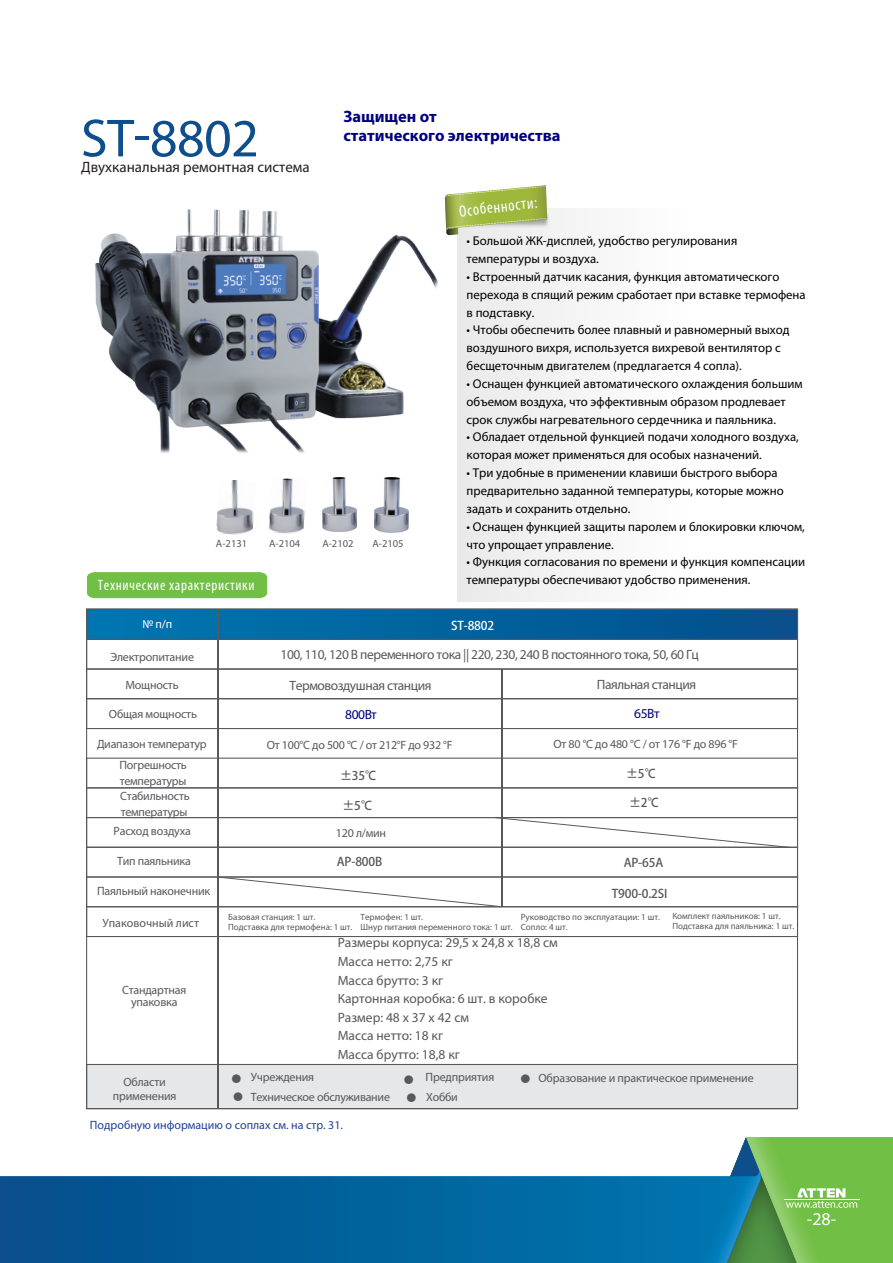
<style>
.page{position:relative;width:893px;height:1263px;background:#fff}
.page>*{position:absolute;margin:0;border:0;box-sizing:border-box;transform-origin:0 0}
.t1{font:600 54px "Myriad Pro";letter-spacing:-.01em;color:#0f4e8c}
.t2{font:18px "Myriad Pro";color:#fff}
.t3{font:700 16.5px/19.8px "Myriad Pro";color:#000080}
.t4{font:condensed 16.5px "Myriad Pro";color:#fff}
.t5{font:15px "Myriad Pro";color:#231f20}
.t6{font:condensed 15px "Myriad Pro";letter-spacing:.045em;color:#fff}
.t7{font:13.5px/18.6px "Myriad Pro";color:#57585a}
.t8{font:13.5px "Myriad Pro";letter-spacing:-.03em;color:#57585a}
.t9{font:13.5px "Myriad Pro";letter-spacing:-.03em;color:#000080}
.t10{font:12.75px/17.9px "Myriad Pro";color:#000}
.t11{font:12px/14.4px "Myriad Pro";letter-spacing:-.015em;color:#57585a;text-align:center}
.t12{font:12px "Myriad Pro";color:#223f99}
.t13{font:12px "Source Han Sans CN Regular G Bpc EUC H";letter-spacing:-.015em;color:#57585a}
.t14{font:12px "Source Han Sans CN Regular G Bpc EUC H";letter-spacing:-.015em;color:#fff}
.t15{font:12px "FZLTHJW GB1 0";color:#57595a}
.t16{font:12px "Myriad Pro";color:#fff}
.t17{font:10.5px "Myriad Pro";color:#57585a}
.t18{font:9px/10.1px "Myriad Pro";color:#57585a}
</style>
<div class="page">
<svg style="left:0;top:1176px;width:648px;height:87px;background:#02609b"></svg>
<svg style="left:648px;top:1137px;width:245px;height:126px;background:#60ab7e"></svg>
<div style="left:87px;top:572px;width:180px;height:26px;background:#71bf44"></div>
<div style="left:87px;top:609px;width:710px;height:30px;background:linear-gradient(to right,#0077b0,#044f8b)"></div>
<div style="left:86px;top:639px;width:712px;height:31px;border:1px solid #57585a"></div>
<div style="left:86px;top:668px;width:712px;height:31px;border:1px solid #57585a"></div>
<div style="left:86px;top:698px;width:712px;height:31px;border:1px solid #57585a"></div>
<div style="left:86px;top:758px;width:712px;height:30px;border:1px solid #57585a"></div>
<div style="left:86px;top:787px;width:712px;height:31px;border:1px solid #57585a"></div>
<div style="left:86px;top:817px;width:712px;height:31px;border:1px solid #57585a"></div>
<div style="left:86px;top:847px;width:712px;height:30px;border:1px solid #57585a"></div>
<div style="left:86px;top:876px;width:712px;height:31px;border:1px solid #57585a"></div>
<div style="left:86px;top:906px;width:712px;height:31px;border:1px solid #57585a"></div>
<div style="left:86px;top:1064px;width:712px;height:45px;background:#e6e7e9;border:1px solid #57585a"></div>
<hr style="left:217px;top:609px;width:2px;height:500px;background:#57585a">
<hr style="left:501px;top:669px;width:1px;height:238px;background:#57585a">
<svg style="left:495px;top:817px;width:294px;height:31px"></svg>
<svg style="left:219px;top:876px;width:282px;height:31px"></svg>
<img style="left:95px;top:185px;width:477px;height:331px">
<img style="left:269px;top:478px;width:38px;height:56px">
<img style="left:216px;top:479px;width:40px;height:56px">
<img style="left:323px;top:478px;width:33px;height:54px">
<img style="left:374px;top:477px;width:34px;height:55px">
<p class="t1" style="left:81px;top:105px;width:179px">ST-8802</p>
<p class="t5" style="left:81px;top:158px;width:230px">Двухканальная ремонтная система</p>
<p class="t3" style="left:343px;top:106px;width:219px">Защищен от<br>статического электричества</p>
<p class="t17" style="left:216px;top:537px;width:33px">A-2131</p>
<p class="t17" style="left:269px;top:537px;width:33px">A-2104</p>
<p class="t17" style="left:322px;top:537px;width:33px">A-2102</p>
<p class="t17" style="left:372px;top:537px;width:33px">A-2105</p>
<p class="t6" style="left:98px;top:576px;width:158px">Технические характеристики</p>
<p class="t16" style="left:142px;top:617px;width:31px">№ п/п</p>
<p class="t4" style="left:458px;top:202px;width:80px;rotate:-7deg">Особенности:</p>
<p class="t10" style="left:467px;top:232px;width:272px">• Большой ЖК-дисплей, удобство регулирования температуры и воздуха.</p>
<p class="t10" style="left:467px;top:267px;width:341px">• Встроенный датчик касания, функция автоматического перехода в спящий режим сработает при вставке термофена в подставку.</p>
<p class="t10" style="left:467px;top:321px;width:324px">• Чтобы обеспечить более плавный и равномерный выход воздушного вихря, используется вихревой вентилятор с бесщеточным двигателем (предлагается 4 сопла).</p>
<p class="t10" style="left:467px;top:374px;width:338px">• Оснащен функцией автоматического охлаждения большим объемом воздуха, что эффективным образом продлевает срок службы нагревательного сердечника и паяльника.</p>
<p class="t10" style="left:467px;top:428px;width:334px">• Обладает отдельной функцией подачи холодного воздуха, которая может применяться для особых назначений.</p>
<p class="t10" style="left:467px;top:464px;width:319px">• Три удобные в применении клавиши быстрого выбора предварительно заданной температуры, которые можно задать и сохранить отдельно.</p>
<p class="t10" style="left:467px;top:517px;width:340px">• Оснащен функцией защиты паролем и блокировки ключом, что упрощает управление.</p>
<p class="t10" style="left:467px;top:553px;width:340px">• Функция согласования по времени и функция компенсации температуры обеспечивают удобство применения.</p>
<p class="t14" style="left:451px;top:618px;width:45px">ST-8802</p>
<p class="t11" style="left:110px;top:650px;width:85px">Электропитание</p>
<p class="t11" style="left:125px;top:678px;width:55px">Мощность</p>
<p class="t11" style="left:109px;top:706px;width:90px">Общая мощность</p>
<p class="t11" style="left:97px;top:737px;width:111px">Диапазон температур</p>
<p class="t11" style="left:119px;top:757px;width:69px;line-height:15.5px;text-align:left">Погрешность температуры</p>
<p class="t11" style="left:114px;top:823px;width:79px">Расход воздуха</p>
<p class="t11" style="left:120px;top:788px;width:71px;line-height:15.9px;text-align:left">Стабильность температуры</p>
<p class="t11" style="left:117px;top:853px;width:75px">Тип паяльника</p>
<p class="t11" style="left:97px;top:883px;width:115px">Паяльный наконечник</p>
<p class="t11" style="left:103px;top:915px;width:98px">Упаковочный лист</p>
<p class="t11" style="left:122px;top:984px;width:66px;line-height:12px">Стандартная упаковка</p>
<p class="t8" style="left:280px;top:647px;width:420px">100, 110, 120 В переменного тока || 220, 230, 240 В постоянного тока, 50, 60 Гц</p>
<p class="t8" style="left:290px;top:677px;width:144px">Термовоздушная станция</p>
<p class="t8" style="left:597px;top:676px;width:101px">Паяльная станция</p>
<p class="t9" style="left:345px;top:706px;width:33px">800Вт</p>
<p class="t11" style="left:267px;top:737px;width:187px">От 100°C до 500 °C / от 212°F до 932 °F</p>
<p class="t9" style="left:634px;top:705px;width:27px">65Вт</p>
<p class="t11" style="left:554px;top:737px;width:186px">От 80 °C до 480 °C / от 176 °F до 896 °F</p>
<p class="t13" style="left:340px;top:768px;width:38px">±35℃</p>
<p class="t13" style="left:343px;top:798px;width:32px">±5℃</p>
<p class="t13" style="left:626px;top:766px;width:32px">±5℃</p>
<p class="t13" style="left:629px;top:795px;width:32px">±2℃</p>
<p class="t11" style="left:336px;top:825px;width:52px">120 л/мин</p>
<p class="t13" style="left:337px;top:854px;width:47px">AP-800B</p>
<p class="t13" style="left:624px;top:856px;width:41px">AP-65A</p>
<p class="t13" style="left:612px;top:887px;width:57px">T900-0.2SI</p>
<p class="t18" style="left:361px;top:911px;width:154px">Термофен: 1 шт.<br>Шнур питания переменного тока: 1 шт.</p>
<p class="t18" style="left:521px;top:912px;width:141px">Руководство по эксплуатации: 1 шт.<br>Сопло: 4 шт.</p>
<p class="t18" style="left:672px;top:911px;width:124px;line-height:9.6px">Комплект паяльников: 1 шт.<br>Подставка для паяльника: 1 шт.</p>
<p class="t18" style="left:228px;top:911px;width:126px">Базовая станция: 1 шт.<br>Подставка для термофена: 1 шт.</p>
<p class="t7" style="left:338px;top:933px;width:222px">Размеры корпуса: 29,5 x 24,8 x 18,8 см<br>Масса нетто: 2,75 кг<br>Масса брутто: 3 кг<br>Картонная коробка: 6 шт. в коробке<br>Размер: 48 x 37 x 42 см<br>Масса нетто: 18 кг<br>Масса брутто: 18,8 кг</p>
<p class="t11" style="left:425px;top:1070px;width:70px">Предприятия</p>
<p class="t11" style="left:251px;top:1070px;width:65px">Учреждения</p>
<p class="t11" style="left:538px;top:1070px;width:217px">Образование и практическое применение</p>
<p class="t11" style="left:251px;top:1090px;width:141px">Техническое обслуживание</p>
<p class="t11" style="left:426px;top:1090px;width:33px">Хобби</p>
<p class="t11" style="left:113px;top:1074px;width:65px">Области применения</p>
<p class="t15" style="left:231px;top:1072px;width:13px">●</p>
<p class="t15" style="left:403px;top:1073px;width:13px">●</p>
<p class="t15" style="left:519px;top:1072px;width:13px">●</p>
<p class="t15" style="left:232px;top:1090px;width:13px">●</p>
<p class="t15" style="left:405px;top:1091px;width:13px">●</p>
<p class="t12" style="left:90px;top:1117px;width:255px">Подробную информацию о соплах см. на стр. 31.</p>
<p class="t2" style="left:807px;top:1207px;width:31px">-28-</p>
</div>
